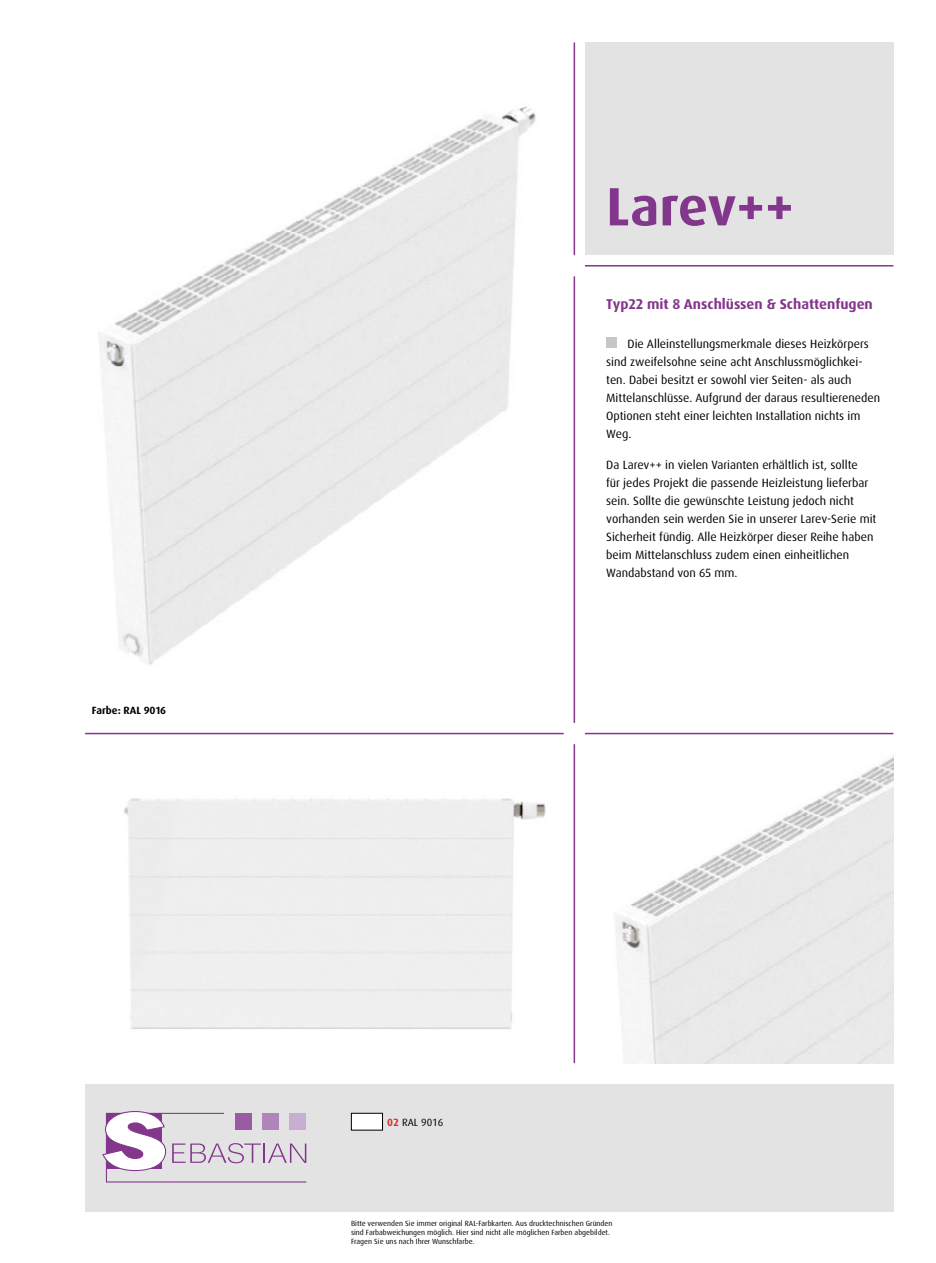
<style>
.page{position:relative;width:936px;height:1263px;background:#fff}
.page>*{position:absolute;margin:0;border:0;box-sizing:border-box;transform-origin:0 0}
.t1{font:700 54px "Dax OT";letter-spacing:-.005em;color:#82368c}
.t2{font:700 14.25px "Dax OT";color:#82368c}
.t3{font:12px/18px "Dax OT";color:#000}
.t4{font:700 10.5px "Dax OT";color:#000}
.t5{font:10.5px "Dax OT";color:#000}
.t6{font:7.5px/9px "Dax OT";color:#000}
.s1{font-weight:700;color:#d5312d}
</style>
<div class="page">
<div style="left:85px;top:1084px;width:808px;height:128px;background:#e3e3e3"></div>
<svg style="left:102px;top:1111px;width:204px;height:71px"></svg>
<hr style="left:585px;top:733px;width:308px;height:1px;background:#82368c">
<hr style="left:573px;top:43px;width:2px;height:212px;background:#82368c">
<hr style="left:585px;top:265px;width:308px;height:1px;background:#82368c">
<hr style="left:573px;top:276px;width:2px;height:447px;background:#82368c">
<div style="left:606px;top:337px;width:11px;height:11px;background:#c6c6c6"></div>
<img style="left:99px;top:106px;width:437px;height:559px">
<hr style="left:573px;top:744px;width:2px;height:319px;background:#82368c">
<hr style="left:85px;top:733px;width:478px;height:1px;background:#82368c">
<div style="left:585px;top:43px;width:308px;height:212px;background:#e3e3e3"></div>
<div style="left:351px;top:1113px;width:31px;height:17px;background:#fff"></div>
<div style="left:351px;top:1113px;width:32px;height:17px;border:1px solid #000"></div>
<img style="left:614px;top:757px;width:279px;height:306px">
<img style="left:124px;top:798px;width:422px;height:232px">
<p class="t4" style="left:92px;top:704px;width:76px">Farbe: RAL 9016</p>
<h1 class="t1" style="left:606px;top:172px;width:189px">Larev++</h1>
<p class="t2" style="left:606px;top:295px;width:268px">Typ22 mit 8 Anschlüssen &amp; Schattenfugen</p>
<p class="t3" style="left:606px;top:335px;width:275px;text-indent:21px">Die Alleinstellungsmerkmale dieses Heizkörpers sind zweifelsohne seine acht Anschlussmöglichkei&shy;ten. Dabei besitzt er sowohl vier Seiten- als auch Mittelanschlüsse. Aufgrund der daraus resultiereneden Optionen steht einer leichten Installation nichts im Weg.</p>
<p class="t3" style="left:606px;top:456px;width:272px">Da Larev++ in vielen Varianten erhältlich ist, sollte<br>für jedes Projekt die passende Heizleistung lieferbar sein. Sollte die gewünschte Leistung jedoch nicht vorhanden sein werden Sie in unserer Larev-Serie mit Sicherheit fündig. Alle Heizkörper dieser Reihe haben beim Mittelanschluss zudem einen einheitlichen Wandabstand von 65 mm.</p>
<p class="t5" style="left:387px;top:1115px;width:58px"><span class="s1">02</span> RAL 9016</p>
<p class="t6" style="left:351px;top:1219px;width:263px">Bitte verwenden Sie immer original RAL-Farbkarten. Aus drucktechnischen Gründen sind Farbabweichungen möglich. Hier sind nicht alle möglichen Farben abgebildet.<br>Fragen Sie uns nach Ihrer Wunschfarbe.</p>
</div>
